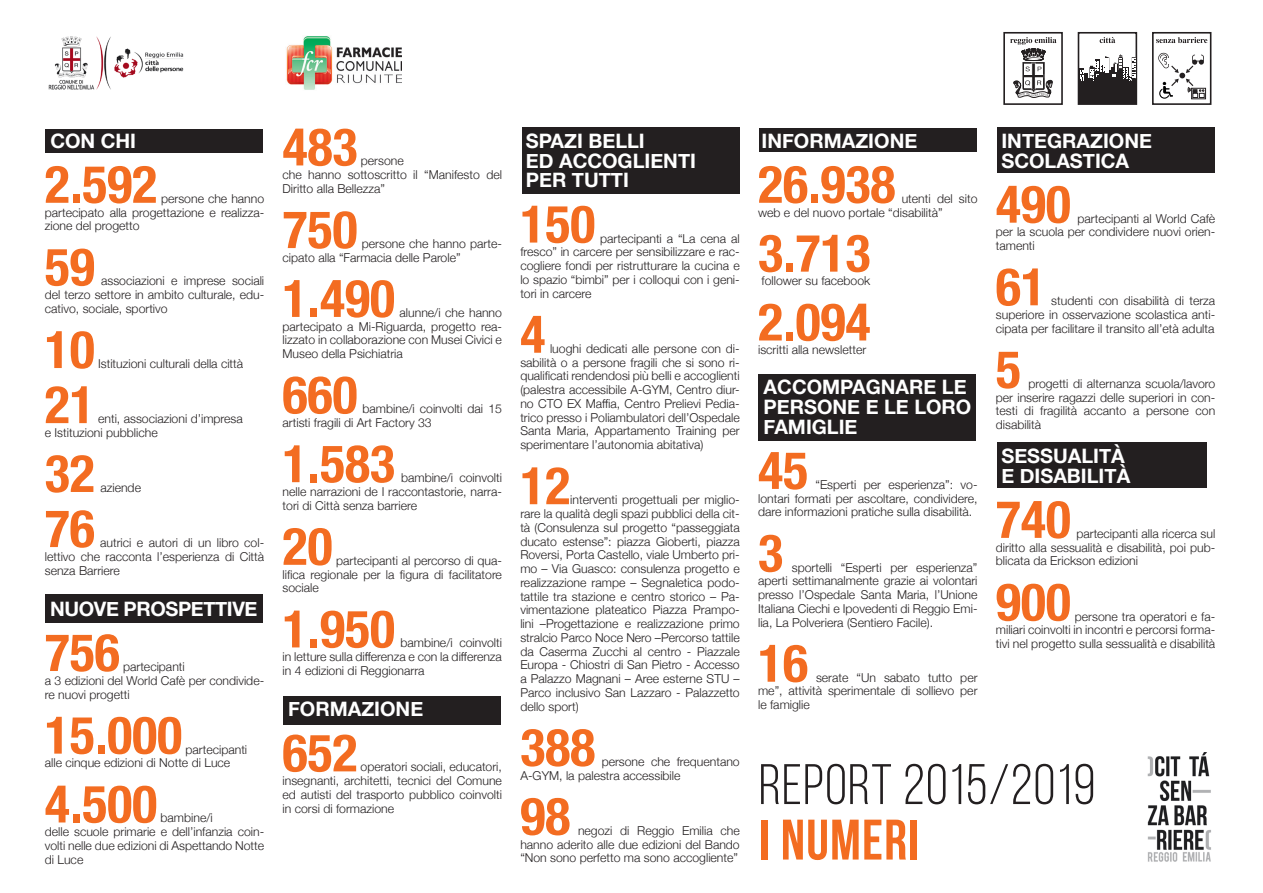
<style>
.page{position:relative;width:1263px;height:893px;background:#fff}
.page>*{position:absolute;margin:0;border:0;box-sizing:border-box;transform-origin:0 0}
.t1{font:57px "Bebas Neue";letter-spacing:.02em;color:#231f20}
.t2{font:700 57px "Bebas Neue";letter-spacing:.02em;color:#f36c21}
.t3{font:700 condensed 52.05px "Helvetica Neue LT Pro";color:#f36c21}
.t4{font:700 19.95px "Helvetica Neue";color:#fff}
.t5{font:700 19.95px "Helvetica Neue";letter-spacing:-.02em;color:#fff}
.t6{font:300 12.3px/13.8px "Helvetica Neue";color:#231f20;text-align:justify}
</style>
<div class="page">
<div style="left:284px;top:696px;width:217px;height:28px;background:#231f20"></div>
<div style="left:522px;top:127px;width:217px;height:66px;background:#231f20"></div>
<div style="left:997px;top:442px;width:209px;height:46px;background:#231f20"></div>
<div style="left:46px;top:594px;width:217px;height:29px;background:#231f20"></div>
<div style="left:45px;top:129px;width:218px;height:24px;background:#231f20"></div>
<img style="left:1147px;top:752px;width:64px;height:110px">
<img style="left:48px;top:36px;width:136px;height:54px">
<img style="left:286px;top:36px;width:115px;height:54px">
<div style="left:1003px;top:32px;width:60px;height:73px;border:2px solid #231f20"></div>
<svg style="left:1010px;top:37px;width:46px;height:61px"></svg>
<div style="left:1078px;top:32px;width:59px;height:73px;border:2px solid #231f20"></div>
<svg style="left:1100px;top:37px;width:15px;height:6px"></svg>
<div style="left:1152px;top:32px;width:59px;height:73px;border:2px solid #231f20"></div>
<svg style="left:1156px;top:37px;width:51px;height:6px"></svg>
<div style="left:1079px;top:79px;width:57px;height:16px;background:#231f20"></div>
<div style="left:1079px;top:68px;width:5px;height:15px;background:#231f20"></div>
<svg style="left:1080px;top:54px;width:56px;height:27px"></svg>
<div style="left:1105px;top:74px;width:6px;height:8px;background:#231f20"></div>
<div style="left:1078px;top:87px;width:59px;height:16px;background:#231f20"></div>
<svg style="left:1158px;top:53px;width:48px;height:46px"></svg>
<div style="left:759px;top:374px;width:217px;height:66px;background:#231f20"></div>
<div style="left:759px;top:128px;width:218px;height:24px;background:#231f20"></div>
<div style="left:997px;top:128px;width:217px;height:45px;background:#231f20"></div>
<p class="t4" style="left:50px;top:125px;width:87px">CON CHI</p>
<p class="t3" style="left:45px;top:153px;width:114px">2.592</p>
<p class="t6" style="left:45px;top:191px;width:221px;text-indent:116px">persone che hanno partecipato alla progettazione e realizza&shy;zione del progetto</p>
<p class="t3" style="left:45px;top:235px;width:51px">59</p>
<p class="t6" style="left:45px;top:273px;width:221px;text-indent:56px">associazioni e imprese sociali del terzo settore in ambito culturale, edu&shy;cativo, sociale, sportivo</p>
<p class="t3" style="left:45px;top:318px;width:51px">10</p>
<p class="t6" style="left:98px;top:356px;width:147px">Istituzioni culturali della città</p>
<p class="t3" style="left:45px;top:373px;width:51px">21</p>
<p class="t6" style="left:98px;top:411px;width:146px">enti, associazioni d’impresa</p>
<p class="t6" style="left:45px;top:425px;width:114px">e Istituzioni pubbliche</p>
<p class="t3" style="left:45px;top:442px;width:51px">32</p>
<p class="t6" style="left:100px;top:480px;width:42px">aziende</p>
<p class="t3" style="left:45px;top:497px;width:51px">76</p>
<p class="t6" style="left:45px;top:535px;width:221px;text-indent:55px">autrici e autori di un libro col&shy;lettivo che racconta l’esperienza di Città senza Barriere</p>
<p class="t5" style="left:50px;top:593px;width:209px">NUOVE PROSPETTIVE</p>
<p class="t3" style="left:45px;top:621px;width:76px">756</p>
<p class="t6" style="left:123px;top:659px;width:63px">partecipanti</p>
<p class="t6" style="left:45px;top:673px;width:221px">a 3 edizioni del World Cafè per condivide&shy;re nuovi progetti</p>
<p class="t3" style="left:45px;top:704px;width:139px">15.000</p>
<p class="t6" style="left:45px;top:741px;width:204px;text-indent:141px">partecipanti alle cinque edizioni di Notte di Luce</p>
<p class="t3" style="left:45px;top:772px;width:114px">4.500</p>
<p class="t6" style="left:161px;top:810px;width:54px">bambine/i</p>
<p class="t6" style="left:45px;top:824px;width:221px">delle scuole primarie e dell’infanzia coin&shy;volti nelle due edizioni di Aspettando Notte di Luce</p>
<p class="t3" style="left:283px;top:115px;width:76px">483</p>
<p class="t6" style="left:361px;top:153px;width:44px">persone</p>
<p class="t6" style="left:283px;top:167px;width:221px">che hanno sottoscritto il “Manifesto del<br>Diritto alla Bellezza”</p>
<p class="t3" style="left:283px;top:198px;width:76px">750</p>
<p class="t6" style="left:283px;top:236px;width:221px;text-indent:79px">persone che hanno parte&shy;cipato alla “Farmacia delle Parole”</p>
<p class="t3" style="left:283px;top:267px;width:114px">1.490</p>
<p class="t6" style="left:283px;top:305px;width:221px;text-indent:117px">alunne/i che hanno partecipato a Mi-Riguarda, progetto rea&shy;lizzato in collaborazione con Musei Civici e Museo della Psichiatria</p>
<p class="t3" style="left:283px;top:363px;width:76px">660</p>
<p class="t6" style="left:283px;top:401px;width:221px;text-indent:80px">bambine/i coinvolti dai 15 artisti fragili di Art Factory 33</p>
<p class="t3" style="left:283px;top:432px;width:114px">1.583</p>
<p class="t6" style="left:283px;top:470px;width:221px;text-indent:118px">bambine/i coinvolti nelle narrazioni de I raccontastorie, narra&shy;tori di Città senza barriere</p>
<p class="t3" style="left:283px;top:515px;width:51px">20</p>
<p class="t6" style="left:283px;top:553px;width:221px;text-indent:54px">partecipanti al percorso di qua&shy;lifica regionale per la figura di facilitatore sociale</p>
<p class="t3" style="left:283px;top:597px;width:114px">1.950</p>
<p class="t6" style="left:283px;top:635px;width:221px;text-indent:118px">bambine/i coinvolti in letture sulla differenza e con la differenza in 4 edizioni di Reggionarra</p>
<p class="t4" style="left:288px;top:693px;width:137px">FORMAZIONE</p>
<p class="t3" style="left:283px;top:721px;width:76px">652</p>
<p class="t6" style="left:283px;top:759px;width:221px;text-indent:78px">operatori sociali, educatori, insegnanti, architetti, tecnici del Comune ed autisti del trasporto pubblico coinvolti in corsi di formazione</p>
<p class="t4" style="left:526px;top:125px;width:120px">SPAZI BELLI</p>
<p class="t4" style="left:526px;top:145px;width:172px">ED ACCOGLIENTI</p>
<p class="t4" style="left:526px;top:165px;width:105px">PER TUTTI</p>
<p class="t3" style="left:520px;top:193px;width:76px">150</p>
<p class="t6" style="left:520px;top:230px;width:221px;text-indent:80px">partecipanti a “La cena al fresco” in carcere per sensibilizzare e rac&shy;cogliere fondi per ristrutturare la cucina e lo spazio “bimbi” per i colloqui con i geni&shy;tori in carcere</p>
<p class="t3" style="left:520px;top:303px;width:26px">4</p>
<p class="t6" style="left:520px;top:341px;width:221px;text-indent:30px">luoghi dedicati alle persone con di&shy;sabilità o a persone fragili che si sono ri&shy;qualificati rendendosi più belli e accoglienti (palestra accessibile A-GYM, Centro diur&shy;no CTO EX Maffia, Centro Prelievi Pedia&shy;trico presso i Poliambulatori dell’Ospedale Santa Maria, Appartamento Training per sperimentare l’autonomia abitativa)</p>
<p class="t3" style="left:520px;top:454px;width:51px">12</p>
<p class="t6" style="left:520px;top:492px;width:221px;text-indent:50px">interventi progettuali per miglio&shy;rare la qualità degli spazi pubblici della cit&shy;tà (Consulenza sul progetto “passeggiata ducato estense”: piazza Gioberti, piazza Roversi, Porta Castello, viale Umberto pri&shy;mo – Via Guasco: consulenza progetto e realizzazione rampe – Segnaletica podo&shy;tattile tra stazione e centro storico – Pa&shy;vimentazione plateatico Piazza Prampo&shy;lini –Progettazione e realizzazione primo stralcio Parco Noce Nero –Percorso tattile da Caserma Zucchi al centro - Piazzale Europa - Chiostri di San Pietro - Accesso a Palazzo Magnani – Aree esterne STU – Parco inclusivo San Lazzaro - Palazzetto dello sport)</p>
<p class="t3" style="left:520px;top:716px;width:76px">388</p>
<p class="t6" style="left:520px;top:754px;width:221px;text-indent:81px">persone che frequentano<br>A-GYM, la palestra accessibile</p>
<p class="t3" style="left:520px;top:785px;width:51px">98</p>
<p class="t6" style="left:520px;top:822px;width:221px;text-indent:58px">negozi di Reggio Emilia che hanno aderito alle due edizioni del Bando “Non sono perfetto ma sono accogliente”</p>
<p class="t4" style="left:761px;top:125px;width:157px">INFORMAZIONE</p>
<p class="t3" style="left:758px;top:153px;width:139px">26.938</p>
<p class="t6" style="left:758px;top:191px;width:221px;text-indent:144px">utenti del sito web e del nuovo portale “disabilità”</p>
<p class="t3" style="left:758px;top:222px;width:114px">3.713</p>
<p class="t6" style="left:761px;top:273px;width:110px">follower su facebook</p>
<p class="t3" style="left:758px;top:290px;width:114px">2.094</p>
<p class="t6" style="left:758px;top:342px;width:110px">iscritti alla newsletter</p>
<p class="t4" style="left:764px;top:371px;width:204px">ACCOMPAGNARE LE</p>
<p class="t4" style="left:764px;top:391px;width:209px">PERSONE E LE LORO</p>
<p class="t4" style="left:764px;top:411px;width:95px">FAMIGLIE</p>
<p class="t3" style="left:758px;top:439px;width:51px">45</p>
<p class="t6" style="left:758px;top:477px;width:221px;text-indent:57px">“Esperti per esperienza”: vo&shy;lontari formati per ascoltare, condividere, dare informazioni pratiche sulla disabilità.</p>
<p class="t3" style="left:758px;top:521px;width:26px">3</p>
<p class="t6" style="left:758px;top:559px;width:221px;text-indent:34px">sportelli “Esperti per esperienza” aperti settimanalmente grazie ai volontari presso l’Ospedale Santa Maria, l’Unione Italiana Ciechi e Ipovedenti di Reggio Emi&shy;lia, La Polveriera (Sentiero Facile).</p>
<p class="t3" style="left:758px;top:632px;width:51px">16</p>
<p class="t6" style="left:758px;top:669px;width:221px;text-indent:58px">serate “Un sabato tutto per me”, attività sperimentale di sollievo per le famiglie</p>
<p class="t4" style="left:1001px;top:125px;width:152px">INTEGRAZIONE</p>
<p class="t4" style="left:1001px;top:145px;width:129px">SCOLASTICA</p>
<p class="t3" style="left:996px;top:173px;width:76px">490</p>
<p class="t6" style="left:996px;top:210px;width:221px;text-indent:82px">partecipanti al World Cafè per la scuola per condividere nuovi orien&shy;tamenti</p>
<p class="t3" style="left:996px;top:255px;width:51px">61</p>
<p class="t6" style="left:996px;top:293px;width:221px;text-indent:55px">studenti con disabilità di terza superiore in osservazione scolastica anti&shy;cipata per facilitare il transito all’età adulta</p>
<p class="t3" style="left:996px;top:338px;width:26px">5</p>
<p class="t6" style="left:996px;top:376px;width:221px;text-indent:32px">progetti di alternanza scuola/lavoro per inserire ragazzi delle superiori in con&shy;testi di fragilità accanto a persone con disabilità</p>
<p class="t4" style="left:1001px;top:440px;width:125px">SESSUALITÀ</p>
<p class="t4" style="left:1001px;top:460px;width:130px">E DISABILITÀ</p>
<p class="t3" style="left:996px;top:488px;width:76px">740</p>
<p class="t6" style="left:996px;top:526px;width:221px;text-indent:81px">partecipanti alla ricerca sul diritto alla sessualità e disabilità, poi pub&shy;blicata da Erickson edizioni</p>
<p class="t3" style="left:996px;top:570px;width:76px">900</p>
<p class="t6" style="left:996px;top:608px;width:221px;text-indent:79px">persone tra operatori e fa&shy;miliari coinvolti in incontri e percorsi forma&shy;tivi nel progetto sulla sessualità e disabilità</p>
<p class="t1" style="left:759px;top:754px;width:338px">REPORT 2015/2019</p>
<p class="t2" style="left:759px;top:809px;width:162px">I NUMERI</p>
</div>
